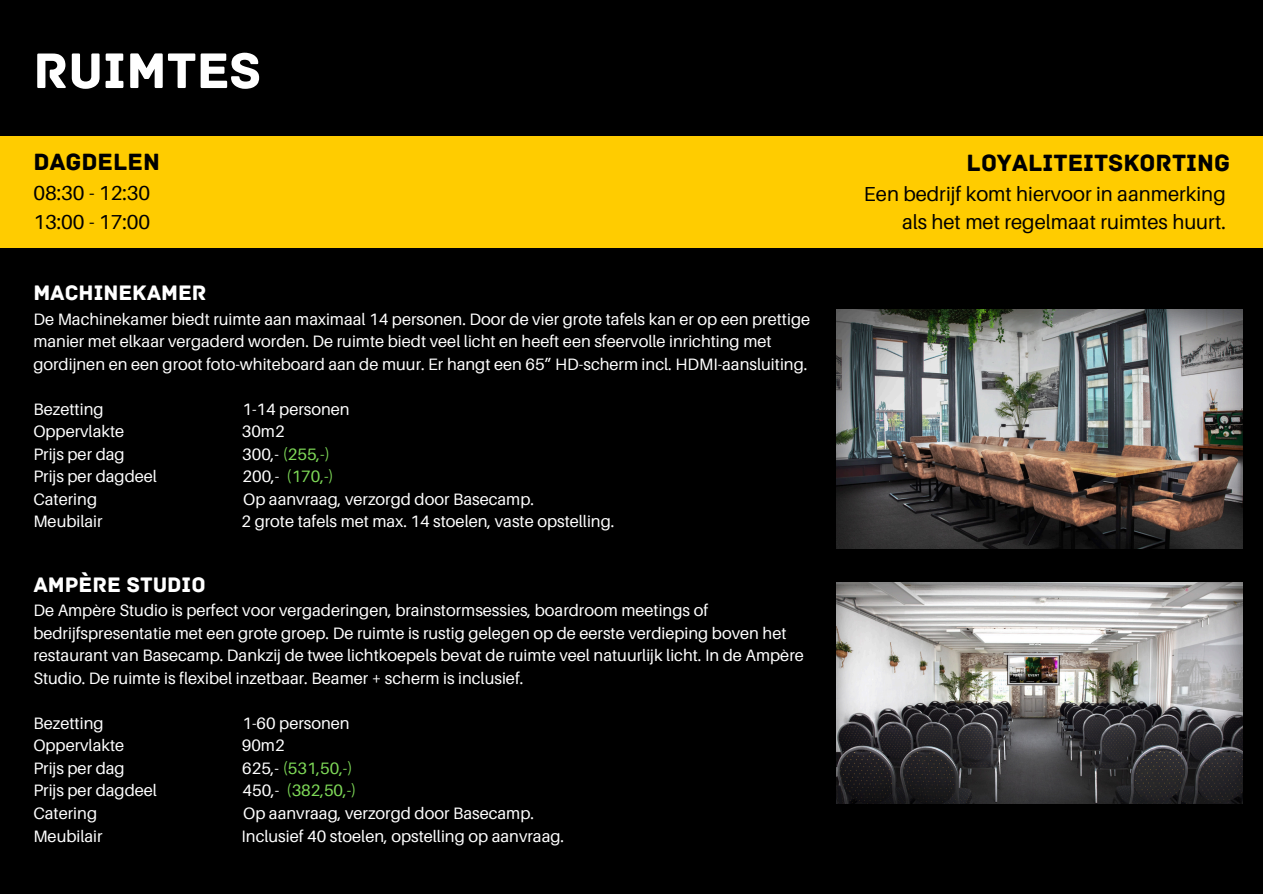
<style>
.page{position:relative;width:1263px;height:894px;background:#fff}
.page>*{position:absolute;margin:0;border:0;box-sizing:border-box;transform-origin:0 0}
.t1{font:52.5px "Archive";color:#fff}
.t2{font:24.75px "Archive";color:#000}
.t3{font:22.05px "Archive";color:#fff}
.t4{font:20.25px "Aileron";color:#000}
.t5{font:16.5px/22.5px "Aileron";color:#fff}
.t6{font:16.5px "Aileron";color:#7ed957}
.s1{color:#fff}
</style>
<div class="page">
<div style="left:0;top:0;width:1263px;height:893px;background:#000"></div>
<div style="left:0;top:137px;width:1263px;height:111px;background:#fc0"></div>
<img style="left:836px;top:310px;width:407px;height:238px">
<img style="left:836px;top:582px;width:407px;height:221px">
<h1 class="t1" style="left:33px;top:40px;width:230px">RUIMTES</h1>
<h2 class="t2" style="left:33px;top:147px;width:128px">DAGDELEN</h2>
<h2 class="t4" style="left:33px;top:181px;width:118px">08:30 - 12:30</h2>
<p class="t4" style="left:33px;top:209px;width:118px">13:00 - 17:00</p>
<p class="t3" style="left:33px;top:279px;width:175px">MACHINEKAMER</p>
<p class="t5" style="left:33px;top:307px;width:778px">De Machinekamer biedt ruimte aan maximaal 14 personen. Door de vier grote tafels kan er op een prettige manier met elkaar vergaderd worden. De ruimte biedt veel licht en heeft een sfeervolle inrichting met gordijnen en een groot foto-whiteboard aan de muur. Er hangt een 65” HD-scherm incl. HDMI-aansluiting.</p>
<p class="t5" style="left:33px;top:397px;width:72px">Bezetting</p>
<p class="t5" style="left:242px;top:397px;width:109px">1-14 personen</p>
<p class="t5" style="left:33px;top:419px;width:92px">Oppervlakte</p>
<p class="t5" style="left:242px;top:419px;width:44px">30m2</p>
<p class="t5" style="left:33px;top:442px;width:93px">Prijs per dag</p>
<p class="t6" style="left:242px;top:443px;width:89px"><span class="s1">300,-</span> (255,-)</p>
<p class="t5" style="left:33px;top:464px;width:125px">Prijs per dagdeel</p>
<p class="t6" style="left:243px;top:466px;width:93px"><span class="s1">200,-</span> (170,-)</p>
<p class="t5" style="left:33px;top:487px;width:65px">Catering</p>
<p class="t5" style="left:243px;top:487px;width:292px">Op aanvraag, verzorgd door Basecamp.</p>
<p class="t5" style="left:33px;top:509px;width:71px">Meubilair</p>
<p class="t5" style="left:242px;top:509px;width:374px">2 grote tafels met max. 14 stoelen, vaste opstelling.</p>
<p class="t3" style="left:33px;top:571px;width:174px">AMPÈRE STUDIO</p>
<p class="t5" style="left:33px;top:598px;width:772px">De Ampère Studio is perfect voor vergaderingen, brainstormsessies, boardroom meetings of bedrijfspresentatie met een grote groep. De ruimte is rustig gelegen op de eerste verdieping boven het restaurant van Basecamp. Dankzij de twee lichtkoepels bevat de ruimte veel natuurlijk licht. In de Ampère Studio. De ruimte is flexibel inzetbaar. Beamer + scherm is inclusief.</p>
<p class="t5" style="left:33px;top:711px;width:72px">Bezetting</p>
<p class="t5" style="left:242px;top:711px;width:109px">1-60 personen</p>
<p class="t5" style="left:33px;top:733px;width:92px">Oppervlakte</p>
<p class="t5" style="left:242px;top:733px;width:44px">90m2</p>
<p class="t5" style="left:33px;top:756px;width:93px">Prijs per dag</p>
<p class="t6" style="left:242px;top:757px;width:112px"><span class="s1">625,-</span> (531,50,-)</p>
<p class="t5" style="left:33px;top:778px;width:125px">Prijs per dagdeel</p>
<p class="t6" style="left:243px;top:780px;width:115px"><span class="s1">450,-</span> (382,50,-)</p>
<p class="t5" style="left:33px;top:801px;width:65px">Catering</p>
<p class="t5" style="left:243px;top:801px;width:292px">Op aanvraag, verzorgd door Basecamp.</p>
<p class="t5" style="left:33px;top:823px;width:71px">Meubilair</p>
<p class="t5" style="left:242px;top:823px;width:324px">Inclusief 40 stoelen, opstelling op aanvraag.</p>
<h3 class="t2" style="left:967px;top:148px;width:265px">LOYALITEITSKORTING</h3>
<h3 class="t4" style="left:864px;top:181px;width:363px">Een bedrijf komt hiervoor in aanmerking</h3>
<p class="t4" style="left:902px;top:209px;width:325px">als het met regelmaat ruimtes huurt.</p>
</div>
